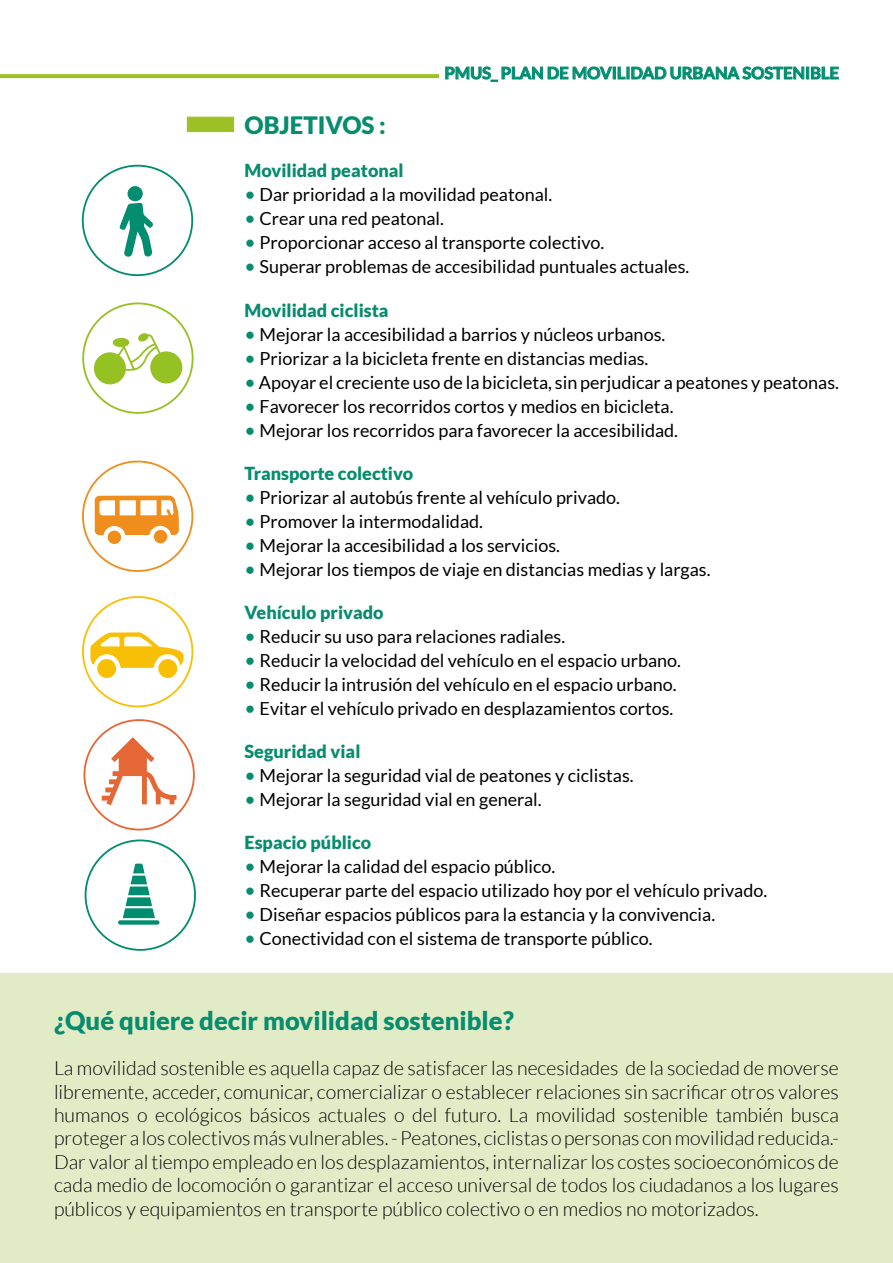
<style>
.page{position:relative;width:893px;height:1263px;background:#fff}
.page>*{position:absolute;margin:0;border:0;box-sizing:border-box;transform-origin:0 0}
.t1{font:900 25.5px "Lato";color:#078c6e}
.t2{font:900 24px "Lato";color:#078c6e}
.t3{font:300 19.5px/23.4px "Lato";color:#000;text-align:justify}
.t4{font:18px "Lato";color:#000}
.t5{font:900 18px "Lato";color:#078c6e}
.t6{font:700 16.5px "Lato";color:#018d6f}
.s1{font-size:19.5px;color:#078c6e}
</style>
<div class="page">
<div style="left:0;top:974px;width:893px;height:289px;background:#e1ecc6"></div>
<div style="left:187px;top:117px;width:47px;height:15px;background:#9dc124;border:1px solid #9dc124"></div>
<svg style="left:445px;top:66px;width:394px;height:16px"></svg>
<div style="left:0;top:74px;width:439px;height:4px;border:1px solid #9dc124"></div>
<svg style="left:120px;top:203px;width:33px;height:54px"></svg>
<div style="left:127px;top:186px;width:16px;height:16px;background:#018d6f;border-radius:50%"></div>
<div style="left:82px;top:165px;width:111px;height:111px;border:2px solid #018d6f;border-radius:50%"></div>
<div style="left:82px;top:302px;width:112px;height:112px;border:2px solid #95c123;border-radius:50%"></div>
<div style="left:94px;top:352px;width:32px;height:32px;background:#95c123;border-radius:50%"></div>
<div style="left:150px;top:351px;width:32px;height:33px;background:#95c123;border-radius:50%"></div>
<svg style="left:108px;top:333px;width:61px;height:41px"></svg>
<div style="left:114px;top:339px;width:14px;height:7px;background:#95c123;border-radius:50%"></div>
<div style="left:113px;top:338px;width:16px;height:9px;border:2px solid #95c123;border-radius:50%"></div>
<div style="left:82px;top:461px;width:111px;height:111px;border:2px solid #ef8e1d;border-radius:50%"></div>
<div style="left:154px;top:530px;width:13px;height:13px;background:#ef8e1d;border-radius:50%"></div>
<div style="left:108px;top:530px;width:13px;height:14px;background:#ef8e1d;border-radius:50%"></div>
<svg style="left:95px;top:496px;width:84px;height:39px"></svg>
<div style="left:82px;top:596px;width:111px;height:111px;border:2px solid #f9bf07;border-radius:50%"></div>
<svg style="left:90px;top:632px;width:94px;height:36px"></svg>
<div style="left:97px;top:659px;width:19px;height:19px;background:#f9bf07;border-radius:50%"></div>
<div style="left:158px;top:659px;width:19px;height:19px;background:#f9bf07;border-radius:50%"></div>
<div style="left:84px;top:719px;width:111px;height:111px;border:2px solid #e66736;border-radius:50%"></div>
<svg style="left:102px;top:737px;width:74px;height:68px"></svg>
<div style="left:85px;top:839px;width:111px;height:112px;border:2px solid #018d6f;border-radius:50%"></div>
<svg style="left:122px;top:863px;width:33px;height:56px"></svg>
<div style="left:118px;top:920px;width:42px;height:5px;background:#018d6f;border-radius:2px"></div>
<p class="t6" style="left:445px;top:64px;width:396px">PMUS_ PLAN DE MOVILIDAD URBANA SOSTENIBLE</p>
<h2 class="t2" style="left:244px;top:111px;width:143px">OBJETIVOS :</h2>
<p class="t5" style="left:244px;top:160px;width:161px">Movilidad peatonal</p>
<p class="t4" style="left:244px;top:185px;width:309px"><span class="s1">•</span> Dar prioridad a la movilidad peatonal.</p>
<p class="t4" style="left:244px;top:209px;width:201px"><span class="s1">•</span> Crear una red peatonal.</p>
<p class="t4" style="left:244px;top:233px;width:361px"><span class="s1">•</span> Proporcionar acceso al transporte colectivo.</p>
<p class="t4" style="left:244px;top:257px;width:446px"><span class="s1">•</span> Superar problemas de accesibilidad puntuales actuales.</p>
<p class="t5" style="left:244px;top:299px;width:146px">Movilidad ciclista</p>
<p class="t4" style="left:244px;top:324px;width:422px"><span class="s1">•</span> Mejorar la accesibilidad a barrios y núcleos urbanos.</p>
<p class="t4" style="left:244px;top:348px;width:405px"><span class="s1">•</span> Priorizar a la bicicleta frente en distancias medias.</p>
<p class="t4" style="left:244px;top:372px;width:596px"><span class="s1">•</span> Apoyar el creciente uso de la bicicleta, sin perjudicar a peatones y peatonas.</p>
<p class="t4" style="left:244px;top:396px;width:431px"><span class="s1">•</span> Favorecer los recorridos cortos y medios en bicicleta.</p>
<p class="t4" style="left:244px;top:420px;width:435px"><span class="s1">•</span> Mejorar los recorridos para favorecer la accesibilidad.</p>
<p class="t5" style="left:244px;top:463px;width:170px">Transporte colectivo</p>
<p class="t4" style="left:244px;top:487px;width:377px"><span class="s1">•</span> Priorizar al autobús frente al vehículo privado.</p>
<p class="t4" style="left:244px;top:511px;width:240px"><span class="s1">•</span> Promover la intermodalidad.</p>
<p class="t4" style="left:244px;top:535px;width:317px"><span class="s1">•</span> Mejorar la accesibilidad a los servicios.</p>
<p class="t4" style="left:244px;top:559px;width:468px"><span class="s1">•</span> Mejorar los tiempos de viaje en distancias medias y largas.</p>
<p class="t5" style="left:244px;top:602px;width:141px">Vehículo privado</p>
<p class="t4" style="left:244px;top:626px;width:322px"><span class="s1">•</span> Reducir su uso para relaciones radiales.</p>
<p class="t4" style="left:244px;top:650px;width:438px"><span class="s1">•</span> Reducir la velocidad del vehículo en el espacio urbano.</p>
<p class="t4" style="left:244px;top:674px;width:434px"><span class="s1">•</span> Reducir la intrusión del vehículo en el espacio urbano.</p>
<p class="t4" style="left:244px;top:698px;width:430px"><span class="s1">•</span> Evitar el vehículo privado en desplazamientos cortos.</p>
<p class="t5" style="left:244px;top:741px;width:117px">Seguridad vial</p>
<p class="t4" style="left:244px;top:766px;width:391px"><span class="s1">•</span> Mejorar la seguridad vial de peatones y ciclistas.</p>
<p class="t4" style="left:244px;top:790px;width:299px"><span class="s1">•</span> Mejorar la seguridad vial en general.</p>
<p class="t5" style="left:244px;top:832px;width:128px">Espacio público</p>
<p class="t4" style="left:244px;top:857px;width:312px"><span class="s1">•</span> Mejorar la calidad del espacio público.</p>
<p class="t4" style="left:244px;top:881px;width:524px"><span class="s1">•</span> Recuperar parte del espacio utilizado hoy por el vehículo privado.</p>
<p class="t4" style="left:244px;top:905px;width:472px"><span class="s1">•</span> Diseñar espacios públicos para la estancia y la convivencia.</p>
<p class="t4" style="left:244px;top:929px;width:410px"><span class="s1">•</span> Conectividad con el sistema de transporte público.</p>
<h1 class="t1" style="left:54px;top:1006px;width:461px">¿Qué quiere decir movilidad sostenible?</h1>
<p class="t3" style="left:54px;top:1056px;width:786px">La movilidad sostenible es aquella capaz de satisfacer las necesidades de la sociedad de moverse libremente, acceder, comunicar, comercializar o establecer relaciones sin sacrificar otros valores humanos o ecológicos básicos actuales o del futuro. La movilidad sostenible también busca proteger a los colectivos más vulnerables. - Peatones, ciclistas o personas con movilidad reducida.- Dar valor al tiempo empleado en los desplazamientos, internalizar los costes socioeconómicos de cada medio de locomoción o garantizar el acceso universal de todos los ciudadanos a los lugares públicos y equipamientos en transporte público colectivo o en medios no motorizados.</p>
</div>
